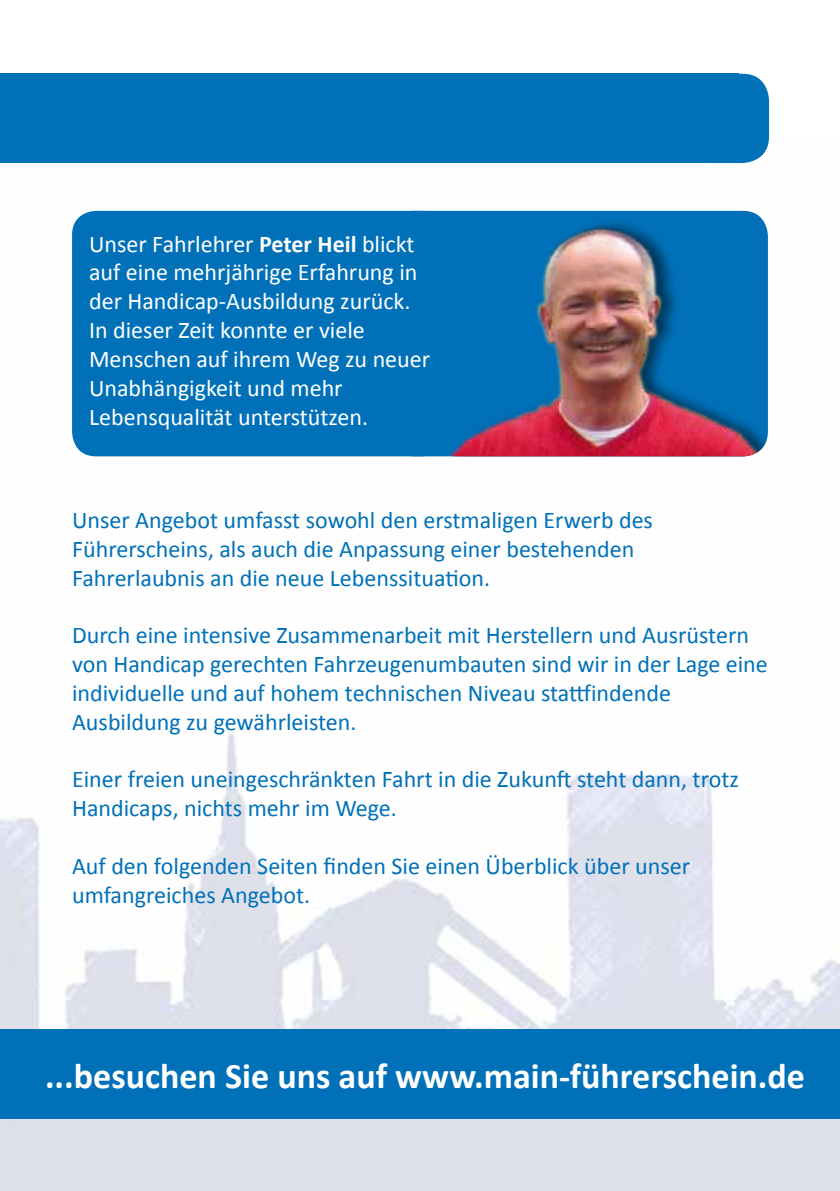
<style>
.page{position:relative;width:840px;height:1191px;background:#fff}
.page>*{position:absolute;margin:0;border:0;box-sizing:border-box;transform-origin:0 0}
.t1{font:700 36px "Calibri";color:#fff}
.t2{font:24px/28.8px "Calibri";color:#0071b9}
.t3{font:24px/28.8px "Calibri";color:#fff}
.s1{font-weight:700}
</style>
<div class="page">
<img style="left:0;top:139px;width:839px;height:1052px">
<div style="left:0;top:74px;width:738px;height:89px;background:#0071b9"></div>
<div style="left:683px;top:74px;width:85px;height:89px;background:#0071b9;border-radius:27px"></div>
<div style="left:0;top:1029px;width:839px;height:89px;background:#0071b9"></div>
<div style="left:448px;top:217px;width:319px;height:239px;background:#0071b9"></div>
<img style="left:444px;top:225px;width:323px;height:231px">
<div style="left:72px;top:211px;width:374px;height:245px;background:#0071b9;border-radius:24px"></div>
<p class="t3" style="left:89px;top:229px;width:342px">Unser Fahrlehrer <span class="s1">Peter Heil</span> blickt auf eine mehrjährige Erfahrung in der Handicap-Ausbildung zurück.<br>In dieser Zeit konnte er viele<br>Menschen auf ihrem Weg zu neuer<br>Unabhängigkeit und mehr<br>Lebensqualität unterstützen.</p>
<p class="t2" style="left:72px;top:506px;width:582px">Unser Angebot umfasst sowohl den erstmaligen Erwerb des<br>Führerscheins, als auch die Anpassung einer bestehenden<br>Fahrerlaubnis an die neue Lebenssituation.</p>
<p class="t2" style="left:72px;top:621px;width:697px">Durch eine intensive Zusammenarbeit mit Herstellern und Ausrüstern von Handicap gerechten Fahrzeugenumbauten sind wir in der Lage eine individuelle und auf hohem technischen Niveau stattfindende Ausbildung zu gewährleisten.</p>
<p class="t2" style="left:72px;top:765px;width:668px">Einer freien uneingeschränkten Fahrt in die Zukunft steht dann, trotz<br>Handicaps, nichts mehr im Wege.</p>
<p class="t2" style="left:72px;top:851px;width:619px">Auf den folgenden Seiten finden Sie einen Überblick über unser umfangreiches Angebot.</p>
<h1 class="t1" style="left:45px;top:1052px;width:761px">...besuchen Sie uns auf www.main-führerschein.de</h1>
</div>
